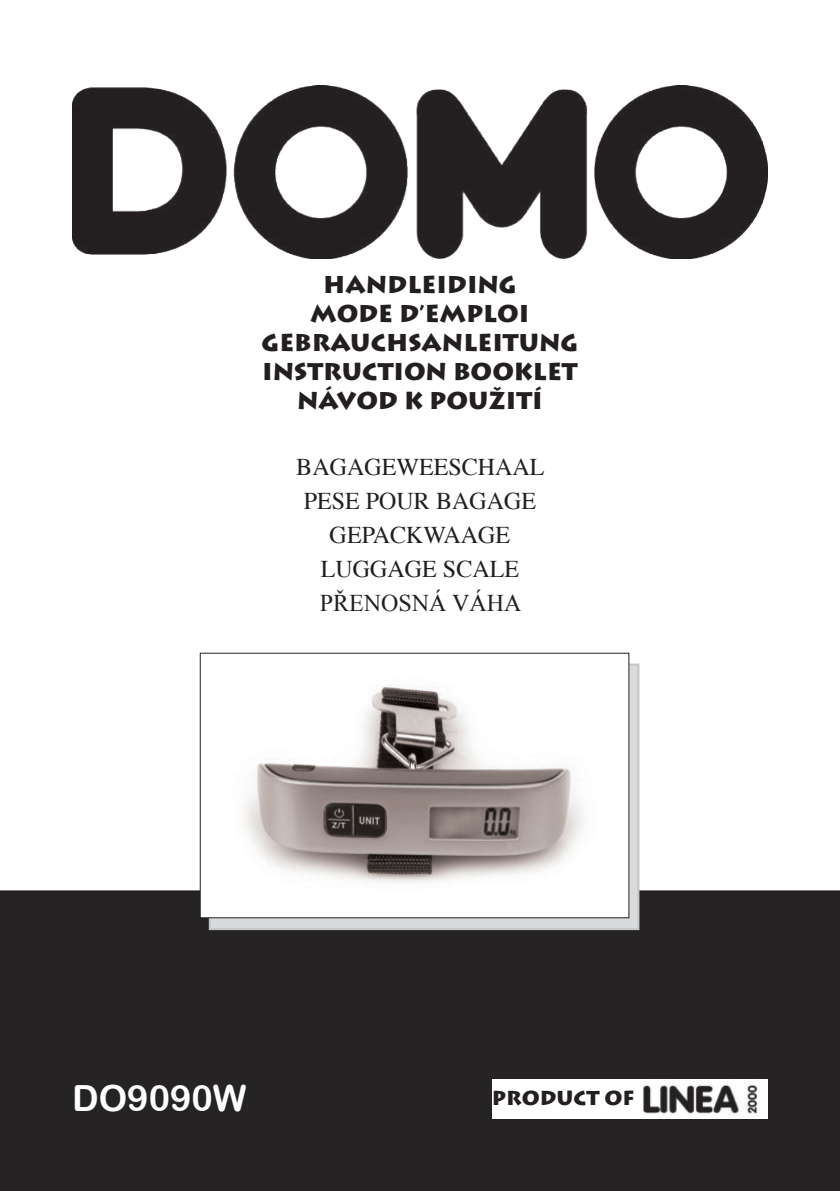
<style>
.page{position:relative;width:840px;height:1191px;background:#fff}
.page>*{position:absolute;margin:0;border:0;box-sizing:border-box;transform-origin:0 0}
.t1{font:36px "Arial Rounded MT Bold";color:#fff}
.t2{font:900 24px/28.8px "Lithos Pro";color:#231f20;text-align:center}
.t3{font:24px/34px "Times";color:#231f20;text-align:center}
.t4{font:24px "Times New Roman";color:#231f20}
.t5{font:900 20px "Lithos Pro";color:#231f20}
</style>
<div class="page">
<img style="left:72px;top:85px;width:695px;height:173px">
<div style="left:0;top:890px;width:839px;height:301px;background:#262324"></div>
<div style="left:638px;top:1079px;width:129px;height:40px;background:#fff"></div>
<img style="left:643px;top:1081px;width:117px;height:37px">
<div style="left:491px;top:1079px;width:150px;height:40px;background:#fff"></div>
<div style="left:209px;top:663px;width:430px;height:267px;background:#d9dadc;border:2px solid #c5c6c8"></div>
<div style="left:200px;top:653px;width:428px;height:264px;background:#fff"></div>
<img style="left:244px;top:685px;width:341px;height:198px">
<div style="left:200px;top:653px;width:429px;height:265px;border:1px solid #231f20"></div>
<p class="t2" style="left:261px;top:271px;width:318px">HANDLEIDING<br>MODE D’EMPLOI<br>GEBRAUCHSANLEITUNG<br>INSTRUCTION BOOKLET<br>NÁVOD K POUŽITÍ</p>
<p class="t3" style="left:296px;top:452px;width:249px">BAGAGEWEESCHAAL<br>PESE POUR BAGAGE<br>GEPACKWAAGE<br>LUGGAGE SCALE</p>
<p class="t4" style="left:319px;top:586px;width:203px">PŘENOSNÁ VÁHA</p>
<h1 class="t1" style="left:72px;top:1077px;width:176px">DO9090W</h1>
<p class="t5" style="left:491px;top:1086px;width:144px">PRODUCT OF</p>
</div>
